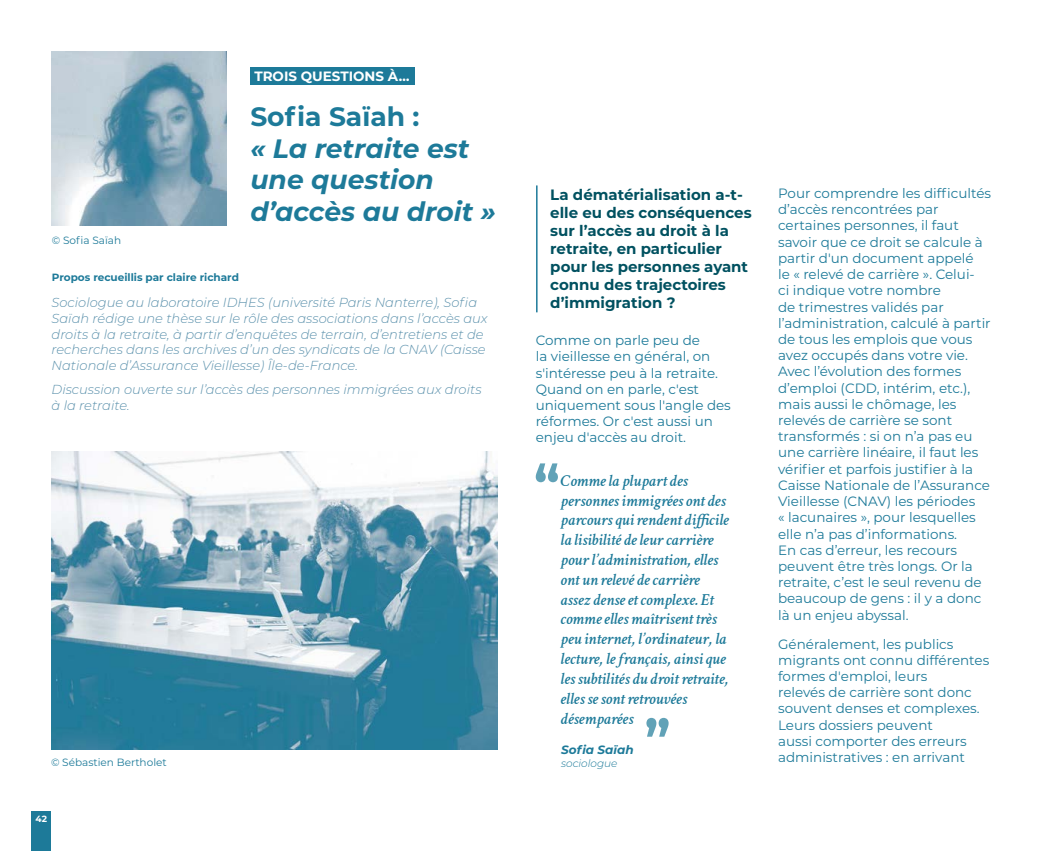
<style>
.page{position:relative;width:1063px;height:851px;background:#fff}
.page>*{position:absolute;margin:0;border:0;box-sizing:border-box;transform-origin:0 0}
.t1{font:italic 700 26.55px/32px "Montserrat";color:#1d7a99}
.t2{font:700 26.55px "Montserrat";color:#1d7a99}
.t3{font:italic 600 16.5px/19.8px "Crimson Text";color:#1d7a99}
.t4{font:700 15px/18px "Montserrat";color:#005160}
.t5{font:13.5px/16.2px "Montserrat";color:#1d7a99}
.t6{font:700 13.5px "Montserrat";color:#fff}
.t7{font:italic 300 13.05px/15.6px "Montserrat";color:#5b91ac}
.t8{font:italic 700 12px "Montserrat";color:#1d7a99}
.t9{font:700 10.5px "Montserrat";color:#1d7a99}
.t10{font:10.5px "Montserrat";color:#1d7a99}
.t11{font:italic 300 10.5px "Montserrat";color:#1d7a99}
.t12{font:700 9px "Montserrat";color:#fff}
</style>
<div class="page">
<div style="left:32px;top:810px;width:19px;height:40px;background:#1d7a99"></div>
<hr style="left:536px;top:185px;width:2px;height:127px;background:#1d7a99">
<svg style="left:536px;top:463px;width:22px;height:19px"></svg>
<svg style="left:646px;top:717px;width:23px;height:19px"></svg>
<div style="left:250px;top:67px;width:164px;height:18px;background:#1d7a99"></div>
<img style="left:52px;top:51px;width:174px;height:175px">
<img style="left:51px;top:451px;width:446px;height:298px">
<p class="t10" style="left:52px;top:233px;width:71px">© Sofia Saïah</p>
<p class="t6" style="left:254px;top:66px;width:157px">TROIS QUESTIONS À…</p>
<h1 class="t2" style="left:250px;top:97px;width:171px">Sofia Saïah :</h1>
<h1 class="t1" style="left:250px;top:131px;width:248px">« La retraite est une question d’accès au droit »</h1>
<p class="t9" style="left:52px;top:270px;width:189px">Propos recueillis par claire richard</p>
<p class="t7" style="left:52px;top:294px;width:438px">Sociologue au laboratoire IDHES (université Paris Nanterre), Sofia Saïah rédige une thèse sur le rôle des associations dans l’accès aux droits à la retraite, à partir d’enquêtes de terrain, d’entretiens et de recherches dans les archives d’un des syndicats de la CNAV (Caisse Nationale d’Assurance Vieillesse) Île-de-France.</p>
<p class="t7" style="left:52px;top:381px;width:432px">Discussion ouverte sur l’accès des personnes immigrées aux droits à la retraite.</p>
<p class="t10" style="left:51px;top:754px;width:117px">© Sébastien Bertholet</p>
<p class="t12" style="left:36px;top:811px;width:13px">42</p>
<p class="t4" style="left:550px;top:184px;width:203px">La dématérialisation a-t&shy;elle eu des conséquences sur l’accès au droit à la retraite, en particulier pour les personnes ayant connu des trajectoires d’immigration ?</p>
<p class="t5" style="left:536px;top:331px;width:197px">Comme on parle peu de<br>la vieillesse en général, on s'intéresse peu à la retraite.<br>Quand on en parle, c'est uniquement sous l'angle des réformes. Or c'est aussi un enjeu d'accès au droit.</p>
<p class="t3" style="left:561px;top:469px;width:170px">Comme la plupart des personnes immigrées ont des parcours qui rendent difficile la lisibilité de leur carrière pour l’administration, elles ont un relevé de carrière assez dense et complexe. Et comme elles maîtrisent très peu internet, l’ordinateur, la lecture, le français, ainsi que les subtilités du droit retraite, elles se sont retrouvées désemparées</p>
<p class="t8" style="left:561px;top:741px;width:74px">Sofia Saïah</p>
<p class="t11" style="left:561px;top:755px;width:58px">sociologue</p>
<p class="t5" style="left:778px;top:185px;width:214px">Pour comprendre les difficultés d’accès rencontrées par certaines personnes, il faut savoir que ce droit se calcule à partir d'un document appelé<br>le « relevé de carrière ». Celui-<br>ci indique votre nombre<br>de trimestres validés par l’administration, calculé à partir de tous les emplois que vous avez occupés dans votre vie.<br>Avec l’évolution des formes d’emploi (CDD, intérim, etc.), mais aussi le chômage, les relevés de carrière se sont transformés : si on n’a pas eu une carrière linéaire, il faut les vérifier et parfois justifier à la<br>Caisse Nationale de l’Assurance<br>Vieillesse (CNAV) les périodes<br>« lacunaires », pour lesquelles elle n’a pas d’informations.<br>En cas d’erreur, les recours peuvent être très longs. Or la retraite, c’est le seul revenu de beaucoup de gens : il y a donc là un enjeu abyssal.</p>
<p class="t5" style="left:778px;top:635px;width:213px">Généralement, les publics migrants ont connu différentes formes d'emploi, leurs<br>relevés de carrière sont donc souvent denses et complexes.<br>Leurs dossiers peuvent<br>aussi comporter des erreurs administratives : en arrivant</p>
</div>
